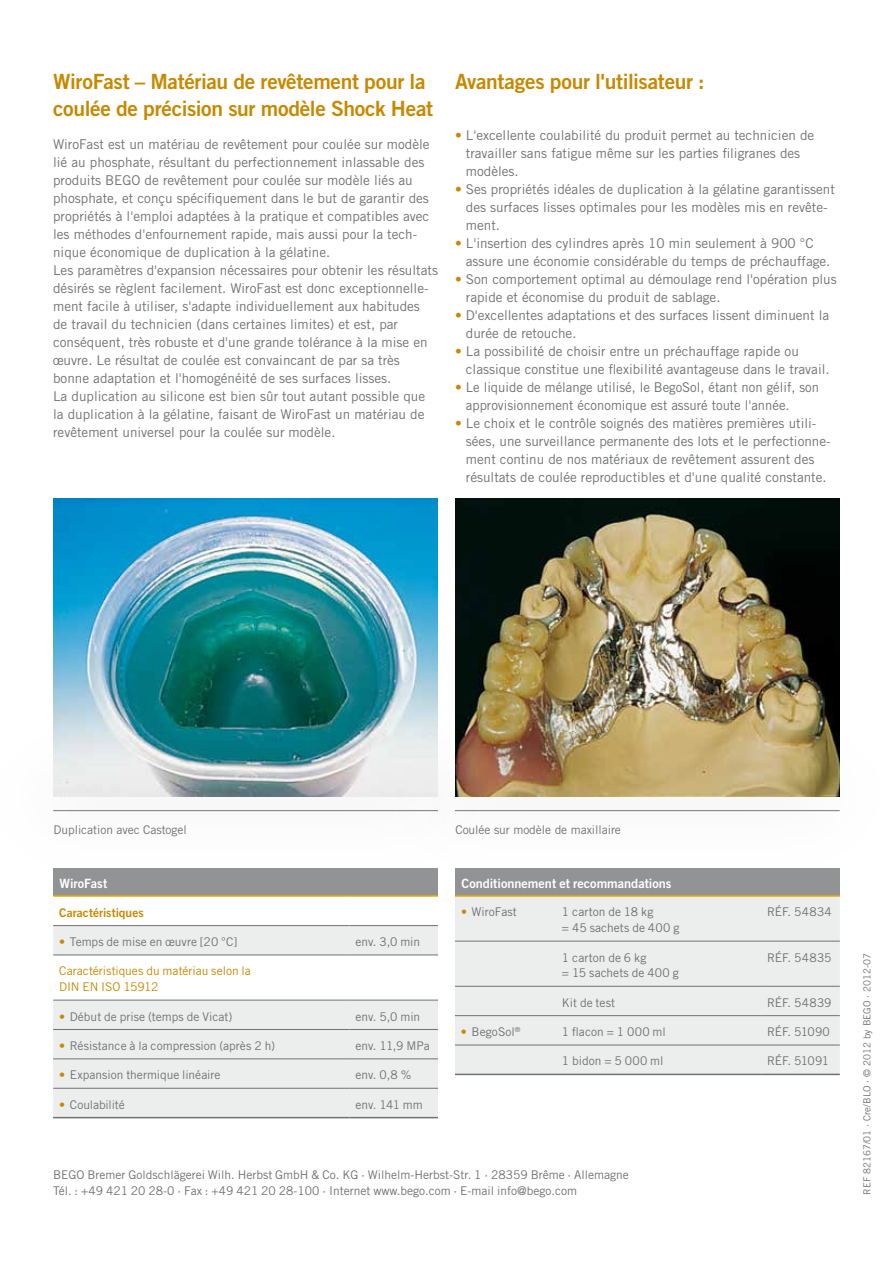
<style>
.page{position:relative;width:893px;height:1263px;background:#fff}
.page>*{position:absolute;margin:0;border:0;box-sizing:border-box;transform-origin:0 0}
.t1{font:21px/27px "Trade Gothic LT Pro Bd 2";letter-spacing:-.015em;color:#c78900}
.t2{font:13.5px/18px "Trade Gothic LT Pro";color:#707172}
.t3{font:12.75px "Trade Gothic LT Pro Bd 2";color:#fff}
.t4{font:12px/15.8px "Trade Gothic LT Pro";color:#707172}
.t5{font:12px/15.8px "Trade Gothic LT Pro";letter-spacing:-.005em;color:#c78900}
.t6{font:12px "Trade Gothic LT Pro Bd 2";letter-spacing:.005em;color:#c78900}
.t7{font:12px "Trade Gothic LT Pro";letter-spacing:-.035em;color:#707172}
.t8{font:9.75px "Trade Gothic LT Pro";color:#707172}
.s1{color:#c78900}
</style>
<div class="page">
<img style="left:455px;top:499px;width:385px;height:235px">
<img style="left:53px;top:499px;width:385px;height:235px">
<svg style="left:53px;top:734px;width:342px;height:8px;background:#57a1aa"></svg>
<svg style="left:53px;top:742px;width:342px;height:11px;background:#6ba9b0"></svg>
<svg style="left:53px;top:753px;width:342px;height:59px"></svg>
<svg style="left:395px;top:734px;width:445px;height:78px;background:#bdac8b"></svg>
<svg style="left:427px;top:742px;width:413px;height:11px;background:#b19669"></svg>
<svg style="left:407px;top:753px;width:433px;height:59px"></svg>
<div style="left:455px;top:868px;width:385px;height:28px;background:#929395"></div>
<div style="left:455px;top:897px;width:385px;height:177px;background:#eceded"></div>
<hr style="left:455px;top:941px;width:101px;height:1px;background:#707172">
<hr style="left:556px;top:941px;width:205px;height:1px;background:#707172">
<hr style="left:761px;top:941px;width:79px;height:1px;background:#707172">
<hr style="left:455px;top:986px;width:101px;height:1px;background:#707172">
<hr style="left:556px;top:986px;width:205px;height:1px;background:#707172">
<hr style="left:761px;top:986px;width:79px;height:1px;background:#707172">
<hr style="left:455px;top:1015px;width:101px;height:1px;background:#707172">
<hr style="left:556px;top:1015px;width:205px;height:1px;background:#707172">
<hr style="left:761px;top:1015px;width:79px;height:1px;background:#707172">
<hr style="left:455px;top:1045px;width:101px;height:1px;background:#707172">
<hr style="left:556px;top:1045px;width:205px;height:1px;background:#707172">
<hr style="left:761px;top:1045px;width:79px;height:1px;background:#707172">
<hr style="left:455px;top:895px;width:101px;height:2px;background:#e8ad00">
<hr style="left:556px;top:895px;width:205px;height:2px;background:#e8ad00">
<hr style="left:761px;top:895px;width:79px;height:2px;background:#e8ad00">
<hr style="left:455px;top:1074px;width:101px;height:1px;background:#707172">
<hr style="left:556px;top:1074px;width:205px;height:1px;background:#707172">
<hr style="left:761px;top:1074px;width:79px;height:1px;background:#707172">
<div style="left:53px;top:868px;width:385px;height:28px;background:#929395"></div>
<div style="left:53px;top:926px;width:385px;height:191px;background:#eceded"></div>
<svg style="left:53px;top:955px;width:385px;height:45px"></svg>
<hr style="left:53px;top:925px;width:297px;height:1px;background:#707172">
<hr style="left:53px;top:954px;width:297px;height:1px;background:#707172">
<hr style="left:350px;top:954px;width:88px;height:1px;background:#707172">
<hr style="left:53px;top:1000px;width:297px;height:1px;background:#707172">
<hr style="left:350px;top:1000px;width:88px;height:1px;background:#707172">
<hr style="left:53px;top:1029px;width:297px;height:1px;background:#707172">
<hr style="left:350px;top:1029px;width:88px;height:1px;background:#707172">
<hr style="left:53px;top:1058px;width:297px;height:1px;background:#707172">
<hr style="left:350px;top:1058px;width:88px;height:1px;background:#707172">
<hr style="left:53px;top:1088px;width:297px;height:1px;background:#707172">
<hr style="left:350px;top:1088px;width:88px;height:1px;background:#707172">
<hr style="left:53px;top:895px;width:297px;height:2px;background:#e8ad00">
<hr style="left:350px;top:895px;width:88px;height:2px;background:#e8ad00">
<hr style="left:350px;top:925px;width:88px;height:1px;background:#707172">
<hr style="left:53px;top:1117px;width:297px;height:1px;background:#707172">
<hr style="left:350px;top:1117px;width:88px;height:1px;background:#707172">
<h1 class="t1" style="left:53px;top:67px;width:382px">WiroFast – Matériau de revêtement pour la coulée de précision sur modèle Shock Heat</h1>
<p class="t2" style="left:53px;top:135px;width:386px">WiroFast est un matériau de revêtement pour coulée sur modèle lié au phosphate, résultant du perfectionnement inlassable des produits BEGO de revêtement pour coulée sur modèle liés au phosphate, et conçu spécifiquement dans le but de garantir des propriétés à l'emploi adaptées à la pratique et compatibles avec les méthodes d'enfournement rapide, mais aussi pour la tech&shy;nique économique de duplication à la gélatine.<br>Les paramètres d'expansion nécessaires pour obtenir les résultats désirés se règlent facilement. WiroFast est donc exceptionnelle&shy;ment facile à utiliser, s'adapte individuellement aux habitudes<br>de travail du technicien (dans certaines limites) et est, par conséquent, très robuste et d'une grande tolérance à la mise en œuvre. Le résultat de coulée est convaincant de par sa très bonne adaptation et l'homogénéité de ses surfaces lisses.<br>La duplication au silicone est bien sûr tout autant possible que la duplication à la gélatine, faisant de WiroFast un matériau de revêtement universel pour la coulée sur modèle.</p>
<h1 class="t1" style="left:455px;top:67px;width:251px">Avantages pour l'utilisateur :</h1>
<p class="t2" style="left:466px;top:126px;width:350px;text-indent:-11px"><span class="s1">•</span> L'excellente coulabilité du produit permet au technicien de travailler sans fatigue même sur les parties filigranes des modèles.</p>
<p class="t2" style="left:466px;top:180px;width:370px;text-indent:-11px"><span class="s1">•</span> Ses propriétés idéales de duplication à la gélatine garantissent des surfaces lisses optimales pour les modèles mis en revête&shy;ment.</p>
<p class="t2" style="left:466px;top:234px;width:366px;text-indent:-11px"><span class="s1">•</span> L'insertion des cylindres après 10 min seulement à 900 °C assure une économie considérable du temps de préchauffage.</p>
<p class="t2" style="left:466px;top:270px;width:372px;text-indent:-11px"><span class="s1">•</span> Son comportement optimal au démoulage rend l'opération plus rapide et économise du produit de sablage.</p>
<p class="t2" style="left:466px;top:306px;width:365px;text-indent:-11px"><span class="s1">•</span> D'excellentes adaptations et des surfaces lissent diminuent la durée de retouche.</p>
<p class="t2" style="left:466px;top:342px;width:365px;text-indent:-11px"><span class="s1">•</span> La possibilité de choisir entre un préchauffage rapide ou classique constitue une flexibilité avantageuse dans le travail.</p>
<p class="t2" style="left:466px;top:378px;width:355px;text-indent:-11px"><span class="s1">•</span> Le liquide de mélange utilisé, le BegoSol, étant non gélif, son approvisionnement économique est assuré toute l'année.</p>
<p class="t2" style="left:466px;top:414px;width:366px;text-indent:-11px"><span class="s1">•</span> Le choix et le contrôle soignés des matières premières utili&shy;sées, une surveillance permanente des lots et le perfectionne&shy;ment continu de nos matériaux de revêtement assurent des résultats de coulée reproductibles et d'une qualité constante.</p>
<p class="t4" style="left:54px;top:821px;width:135px">Duplication avec Castogel</p>
<p class="t4" style="left:455px;top:821px;width:167px">Coulée sur modèle de maxillaire</p>
<p class="t3" style="left:60px;top:875px;width:49px">WiroFast</p>
<p class="t6" style="left:59px;top:905px;width:86px">Caractéristiques</p>
<p class="t4" style="left:59px;top:934px;width:180px"><span class="s1">•</span> Temps de mise en œuvre [20 °C]</p>
<p class="t4" style="left:356px;top:934px;width:66px">env. 3,0 min</p>
<p class="t5" style="left:59px;top:963px;width:193px">Caractéristiques du matériau selon la<br>DIN EN ISO 15912</p>
<p class="t4" style="left:59px;top:1008px;width:175px"><span class="s1">•</span> Début de prise (temps de Vicat)</p>
<p class="t4" style="left:356px;top:1008px;width:66px">env. 5,0 min</p>
<p class="t4" style="left:59px;top:1038px;width:217px"><span class="s1">•</span> Résistance à la compression (après 2 h)</p>
<p class="t4" style="left:356px;top:1038px;width:76px">env. 11,9 MPa</p>
<p class="t4" style="left:59px;top:1067px;width:163px"><span class="s1">•</span> Expansion thermique linéaire</p>
<p class="t4" style="left:356px;top:1067px;width:57px">env. 0,8 %</p>
<p class="t4" style="left:59px;top:1096px;width:67px"><span class="s1">•</span> Coulabilité</p>
<p class="t4" style="left:356px;top:1096px;width:69px">env. 141 mm</p>
<p class="t3" style="left:461px;top:875px;width:212px">Conditionnement et recommandations</p>
<p class="t4" style="left:461px;top:904px;width:57px"><span class="s1">•</span> WiroFast</p>
<p class="t4" style="left:562px;top:904px;width:119px">1 carton de 18 kg<br>= 45 sachets de 400 g</p>
<p class="t4" style="left:767px;top:904px;width:66px">RÉF. 54834</p>
<p class="t4" style="left:562px;top:949px;width:118px">1 carton de 6 kg<br>= 15 sachets de 400 g</p>
<p class="t4" style="left:767px;top:949px;width:66px">RÉF. 54835</p>
<p class="t4" style="left:562px;top:994px;width:55px">Kit de test</p>
<p class="t4" style="left:767px;top:994px;width:66px">RÉF. 54839</p>
<p class="t4" style="left:461px;top:1024px;width:61px"><span class="s1">•</span> BegoSol<sup>®</sup></p>
<p class="t4" style="left:562px;top:1024px;width:105px">1 flacon = 1 000 ml</p>
<p class="t4" style="left:767px;top:1024px;width:64px">RÉF. 51090</p>
<p class="t4" style="left:562px;top:1053px;width:103px">1 bidon = 5 000 ml</p>
<p class="t7" style="left:767px;top:1054px;width:63px">RÉF. 51091</p>
<p class="t4" style="left:53px;top:1167px;width:577px">BEGO Bremer Goldschlägerei Wilh. Herbst GmbH &amp; Co. KG · Wilhelm-Herbst-Str. 1 · 28359 Brême · Allemagne<br>Tél. : +49 421 20 28-0 · Fax : +49 421 20 28-100 · Internet www.bego.com · E-mail info@bego.com</p>
<p class="t8" style="left:861px;top:1195px;width:244px;rotate:-90deg">REF 82167/01 · Cre/BLO · © 2012 by BEGO · 2012-07</p>
</div>
